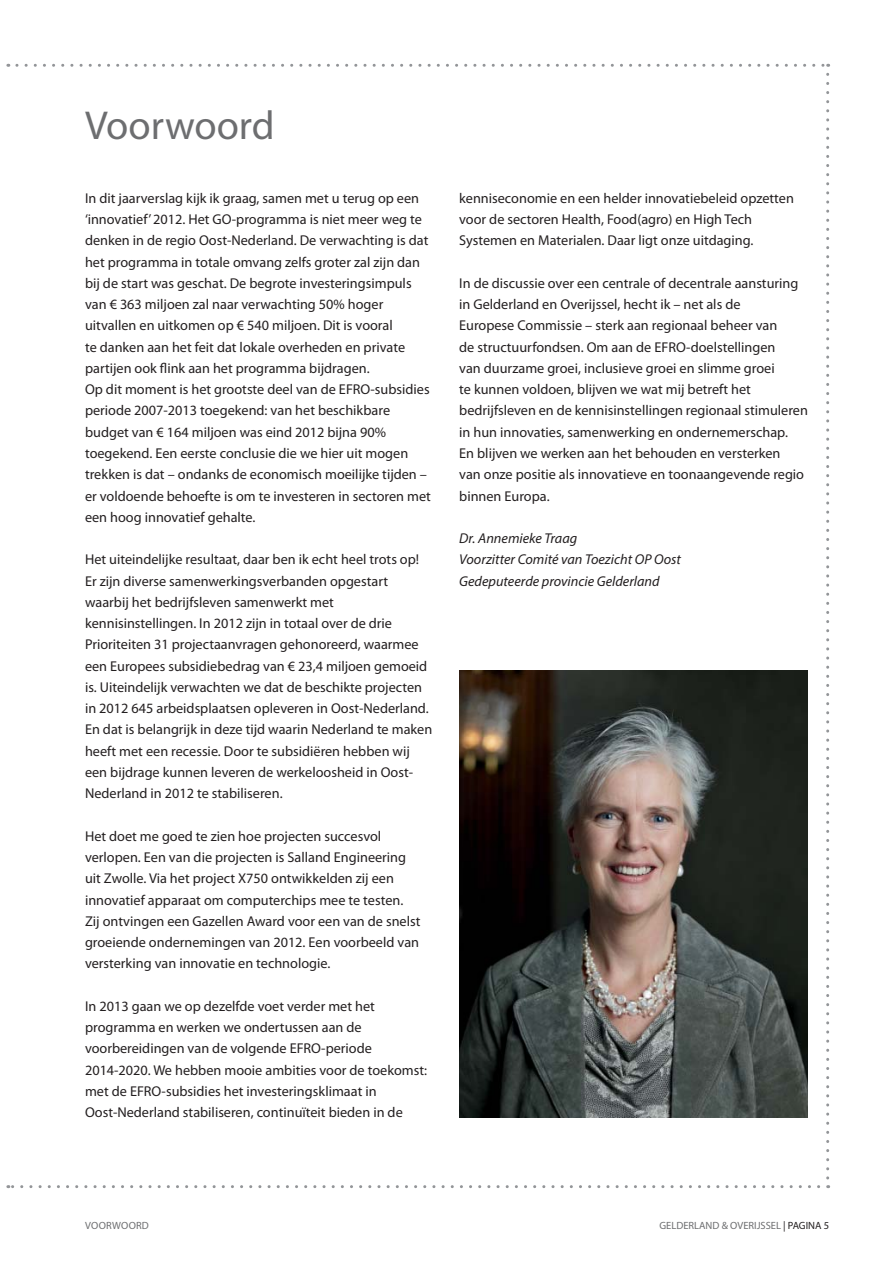
<style>
.page{position:relative;width:893px;height:1263px;background:#fff}
.page>*{position:absolute;margin:0;border:0;box-sizing:border-box;transform-origin:0 0}
.t1{font:40.5px "Myriad Pro";color:#6d6e70}
.t2{font:14.25px/21.3px "Myriad Pro";color:#231f20}
.t3{font:italic 14.25px/21.3px "Myriad Pro";color:#231f20}
.t4{font:10.5px "Myriad Pro";color:#6d6e70}
.t5{font:10.5px "Myriad Pro";letter-spacing:.02em;color:#6d6e70}
.s1{color:#231f20}
</style>
<div class="page">
<svg style="left:17px;top:64px;width:812px;height:3px"></svg>
<svg style="left:826px;top:74px;width:3px;height:1114px"></svg>
<svg style="left:8px;top:1185px;width:811px;height:3px"></svg>
<img style="left:459px;top:671px;width:349px;height:446px">
<h1 class="t1" style="left:85px;top:110px;width:191px">Voorwoord</h1>
<p class="t2" style="left:85px;top:188px;width:347px">In dit jaarverslag kijk ik graag, samen met u terug op een ‘innovatief’ 2012. Het GO-programma is niet meer weg te denken in de regio Oost-Nederland. De verwachting is dat het programma in totale omvang zelfs groter zal zijn dan bij de start was geschat. De begrote investeringsimpuls van € 363 miljoen zal naar verwachting 50% hoger uitvallen en uitkomen op € 540 miljoen. Dit is vooral<br>te danken aan het feit dat lokale overheden en private partijen ook flink aan het programma bijdragen.<br>Op dit moment is het grootste deel van de EFRO-subsidies periode 2007-2013 toegekend: van het beschikbare budget van € 164 miljoen was eind 2012 bijna 90% toegekend. Een eerste conclusie die we hier uit mogen trekken is dat – ondanks de economisch moeilijke tijden – er voldoende behoefte is om te investeren in sectoren met een hoog innovatief gehalte.</p>
<p class="t2" style="left:85px;top:550px;width:349px">Het uiteindelijke resultaat, daar ben ik echt heel trots op!<br>Er zijn diverse samenwerkingsverbanden opgestart waarbij het bedrijfsleven samenwerkt met kennisinstellingen. In 2012 zijn in totaal over de drie Prioriteiten 31 projectaanvragen gehonoreerd, waarmee een Europees subsidiebedrag van € 23,4 miljoen gemoeid is. Uiteindelijk verwachten we dat de beschikte projecten in 2012 645 arbeidsplaatsen opleveren in Oost-Nederland.<br>En dat is belangrijk in deze tijd waarin Nederland te maken heeft met een recessie. Door te subsidiëren hebben wij een bijdrage kunnen leveren de werkeloosheid in Oost-Nederland in 2012 te stabiliseren.</p>
<p class="t2" style="left:85px;top:826px;width:337px">Het doet me goed te zien hoe projecten succesvol verlopen. Een van die projecten is Salland Engineering uit Zwolle. Via het project X750 ontwikkelden zij een innovatief apparaat om computerchips mee te testen.<br>Zij ontvingen een Gazellen Award voor een van de snelst groeiende ondernemingen van 2012. Een voorbeeld van versterking van innovatie en technologie.</p>
<p class="t2" style="left:85px;top:996px;width:343px">In 2013 gaan we op dezelfde voet verder met het programma en werken we ondertussen aan de voorbereidingen van de volgende EFRO-periode 2014-2020. We hebben mooie ambities voor de toekomst: met de EFRO-subsidies het investeringsklimaat in Oost-Nederland stabiliseren, continuïteit bieden in de</p>
<p class="t2" style="left:459px;top:188px;width:336px">kenniseconomie en een helder innovatiebeleid opzetten voor de sectoren Health, Food(agro) en High Tech<br>Systemen en Materialen. Daar ligt onze uitdaging.</p>
<p class="t2" style="left:459px;top:273px;width:350px">In de discussie over een centrale of decentrale aansturing in Gelderland en Overijssel, hecht ik – net als de<br>Europese Commissie – sterk aan regionaal beheer van<br>de structuurfondsen. Om aan de EFRO-doelstellingen<br>van duurzame groei, inclusieve groei en slimme groei<br>te kunnen voldoen, blijven we wat mij betreft het bedrijfsleven en de kennisinstellingen regionaal stimuleren in hun innovaties, samenwerking en ondernemerschap.<br>En blijven we werken aan het behouden en versterken<br>van onze positie als innovatieve en toonaangevende regio binnen Europa.</p>
<p class="t3" style="left:459px;top:528px;width:223px">Dr. Annemieke Traag<br>Voorzitter Comité van Toezicht OP Oost<br>Gedeputeerde provincie Gelderland</p>
<p class="t5" style="left:85px;top:1222px;width:65px">VOORWOORD</p>
<p class="t4" style="left:659px;top:1222px;width:171px">GELDERLAND &amp; OVERIJSSEL <span class="s1">| PAGINA 5</span></p>
</div>
